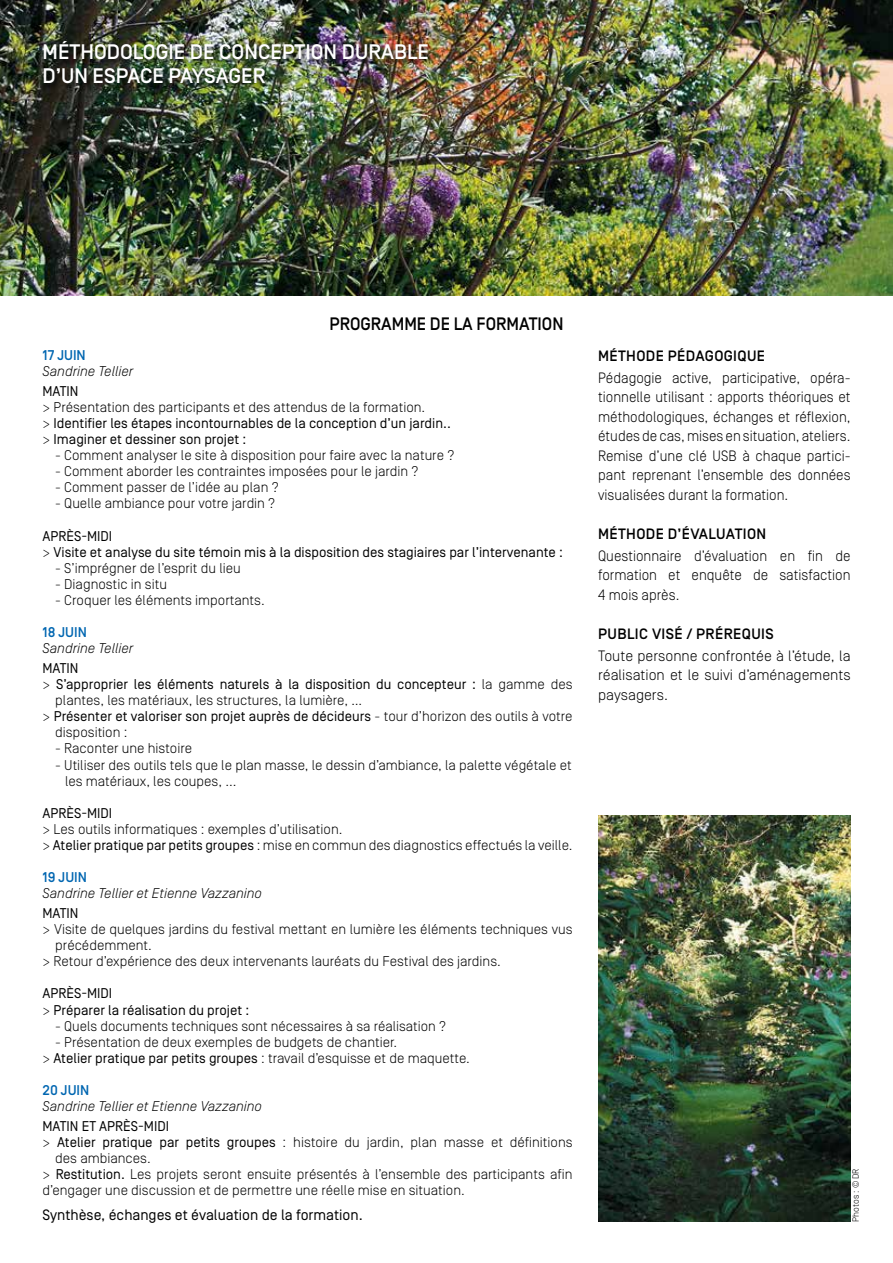
<style>
.page{position:relative;width:893px;height:1263px;background:#fff}
.page>*{position:absolute;margin:0;border:0;box-sizing:border-box;transform-origin:0 0}
.t1{font:500 21px/24px "Simplon BP";color:#fff}
.t2{font:500 18px "Simplon BP";color:#000;scale:.95 1}
.t3{font:300 15px/19.5px "Simplon BP";color:#000;text-align:justify;scale:.95 1}
.t4{font:300 15px/19.5px "Simplon BP";color:#000;text-align:justify}
.t5{font:500 15px "Simplon BP";letter-spacing:.025em;color:#000}
.t6{font:15px "Simplon BP Regular";color:#000}
.t7{font:300 14.1px/16px "Simplon BP";color:#000}
.t8{font:14.1px/16px "Simplon BP Regular";color:#000}
.t9{font:italic 300 14.1px "Simplon BP";color:#000}
.t10{font:500 14.1px "Simplon BP";color:#0066b1}
.t11{font:300 9px "Simplon BP";color:#000}
.s1{font-family:"Simplon BP";font-weight:300}
.s2{font-family:"Simplon BP Regular";font-weight:400}
</style>
<div class="page">
<img style="left:0;top:0;width:893px;height:296px">
<div style="left:42px;top:40px;width:393px;height:51px;background:#000;opacity:.75"></div>
<img style="left:598px;top:815px;width:252px;height:406px">
<h1 class="t1" style="left:43px;top:41px;width:388px">MÉTHODOLOGIE DE CONCEPTION DURABLE<br>D’UN ESPACE PAYSAGER</h1>
<p class="t2" style="left:329px;top:314px;width:248px">PROGRAMME DE LA FORMATION</p>
<p class="t10" style="left:43px;top:347px;width:45px">17 JUIN</p>
<p class="t9" style="left:43px;top:363px;width:92px">Sandrine Tellier</p>
<p class="t8" style="left:43px;top:383px;width:38px">MATIN</p>
<p class="t7" style="left:43px;top:399px;width:384px">&gt; Présentation des participants et des attendus de la formation.</p>
<p class="t8" style="left:43px;top:415px;width:410px"><span class="s1">&gt;</span> Identifier les étapes incontournables de la conception d’un jardin.. <span class="s1">&gt;</span> Imaginer et dessiner son projet :</p>
<p class="t7" style="left:55px;top:447px;width:401px">- Comment analyser le site à disposition pour faire avec la nature ?</p>
<p class="t7" style="left:55px;top:463px;width:365px">- Comment aborder les contraintes imposées pour le jardin ?</p>
<p class="t7" style="left:55px;top:479px;width:225px">- Comment passer de l’idée au plan ?</p>
<p class="t7" style="left:55px;top:495px;width:222px">- Quelle ambiance pour votre jardin ?</p>
<p class="t8" style="left:43px;top:528px;width:522px">APRÈS-MIDI<br><span class="s1">&gt;</span> Visite et analyse du site témoin mis à la disposition des stagiaires par l’intervenante :</p>
<p class="t7" style="left:55px;top:559px;width:187px">- S’imprégner de l’esprit du lieu</p>
<p class="t7" style="left:55px;top:575px;width:113px">- Diagnostic in situ</p>
<p class="t7" style="left:55px;top:592px;width:211px">- Croquer les éléments importants.</p>
<p class="t10" style="left:43px;top:624px;width:46px">18 JUIN</p>
<p class="t9" style="left:43px;top:640px;width:92px">Sandrine Tellier</p>
<p class="t8" style="left:43px;top:660px;width:532px">MATIN<br><span class="s1">&gt;</span> S’approprier les éléments naturels à la disposition du concepteur : <span class="s1">la gamme des</span></p>
<p class="t7" style="left:55px;top:692px;width:308px">plantes, les matériaux, les structures, la lumière, …</p>
<p class="t8" style="left:43px;top:708px;width:532px"><span class="s1">&gt;</span> Présenter et valoriser son projet auprès de décideurs <span class="s1">- tour d’horizon des outils à votre</span></p>
<p class="t7" style="left:55px;top:724px;width:74px">disposition :</p>
<p class="t7" style="left:55px;top:740px;width:138px">- Raconter une histoire</p>
<p class="t7" style="left:65px;top:756px;width:508px;text-indent:-10px">- Utiliser des outils tels que le plan masse, le dessin d’ambiance, la palette végétale et les matériaux, les coupes, ...</p>
<p class="t8" style="left:43px;top:805px;width:71px">APRÈS-MIDI</p>
<p class="t7" style="left:43px;top:821px;width:532px">&gt; Les outils informatiques : exemples d’utilisation.<br>&gt; <span class="s2">Atelier pratique par petits groupes</span> : mise en commun des diagnostics effectués la veille.</p>
<p class="t10" style="left:43px;top:869px;width:46px">19 JUIN</p>
<p class="t9" style="left:43px;top:885px;width:221px">Sandrine Tellier et Etienne Vazzanino</p>
<p class="t8" style="left:43px;top:905px;width:38px">MATIN</p>
<p class="t7" style="left:43px;top:921px;width:532px">&gt; Visite de quelques jardins du festival mettant en lumière les éléments techniques vus</p>
<p class="t7" style="left:55px;top:937px;width:98px">précédemment.</p>
<p class="t7" style="left:43px;top:953px;width:460px">&gt; Retour d’expérience des deux intervenants lauréats du Festival des jardins.</p>
<p class="t8" style="left:43px;top:985px;width:208px">APRÈS-MIDI<br><span class="s1">&gt;</span> Préparer la réalisation du projet :</p>
<p class="t7" style="left:55px;top:1017px;width:392px">- Quels documents techniques sont nécessaires à sa réalisation ?</p>
<p class="t7" style="left:43px;top:1033px;width:429px;text-indent:13px">- Présentation de deux exemples de budgets de chantier.<br>&gt; <span class="s2">Atelier pratique par petits groupes</span> : travail d’esquisse et de maquette.</p>
<p class="t10" style="left:43px;top:1082px;width:48px">20 JUIN</p>
<p class="t9" style="left:43px;top:1098px;width:221px">Sandrine Tellier et Etienne Vazzanino</p>
<p class="t8" style="left:43px;top:1118px;width:128px">MATIN ET APRÈS-MIDI</p>
<p class="t7" style="left:43px;top:1134px;width:532px">&gt; <span class="s2">Atelier pratique par petits groupes</span> : histoire du jardin, plan masse et définitions</p>
<p class="t7" style="left:55px;top:1150px;width:97px">des ambiances.</p>
<p class="t7" style="left:43px;top:1166px;width:532px">&gt; <span class="s2">Restitution.</span> Les projets seront ensuite présentés à l’ensemble des participants afin</p>
<p class="t7" style="left:43px;top:1182px;width:424px">d’engager une discussion et de permettre une réelle mise en situation.</p>
<p class="t6" style="left:43px;top:1206px;width:322px">Synthèse, échanges et évaluation de la formation.</p>
<p class="t5" style="left:598px;top:347px;width:168px">MÉTHODE PÉDAGOGIQUE</p>
<p class="t3" style="left:598px;top:368px;width:267px">Pédagogie active, participative, opéra&shy;tionnelle utilisant : apports théoriques et méthodologiques, échanges et réflexion, études de cas, mises en situation, ateliers.<br>Remise d’une clé USB à chaque partici&shy;pant reprenant l’ensemble des données visualisées durant la formation.</p>
<p class="t5" style="left:598px;top:525px;width:170px">MÉTHODE D’ÉVALUATION</p>
<p class="t3" style="left:598px;top:546px;width:267px">Questionnaire d’évaluation en fin de formation et enquête de satisfaction 4 mois après.</p>
<p class="t5" style="left:598px;top:625px;width:177px">PUBLIC VISÉ / PRÉREQUIS</p>
<p class="t4" style="left:598px;top:646px;width:254px">Toute personne confrontée à l’étude, la réalisation et le suivi d’aménagements paysagers.</p>
<p class="t11" style="left:851px;top:1221px;width:55px;rotate:-90deg">Photos : © DR</p>
</div>
